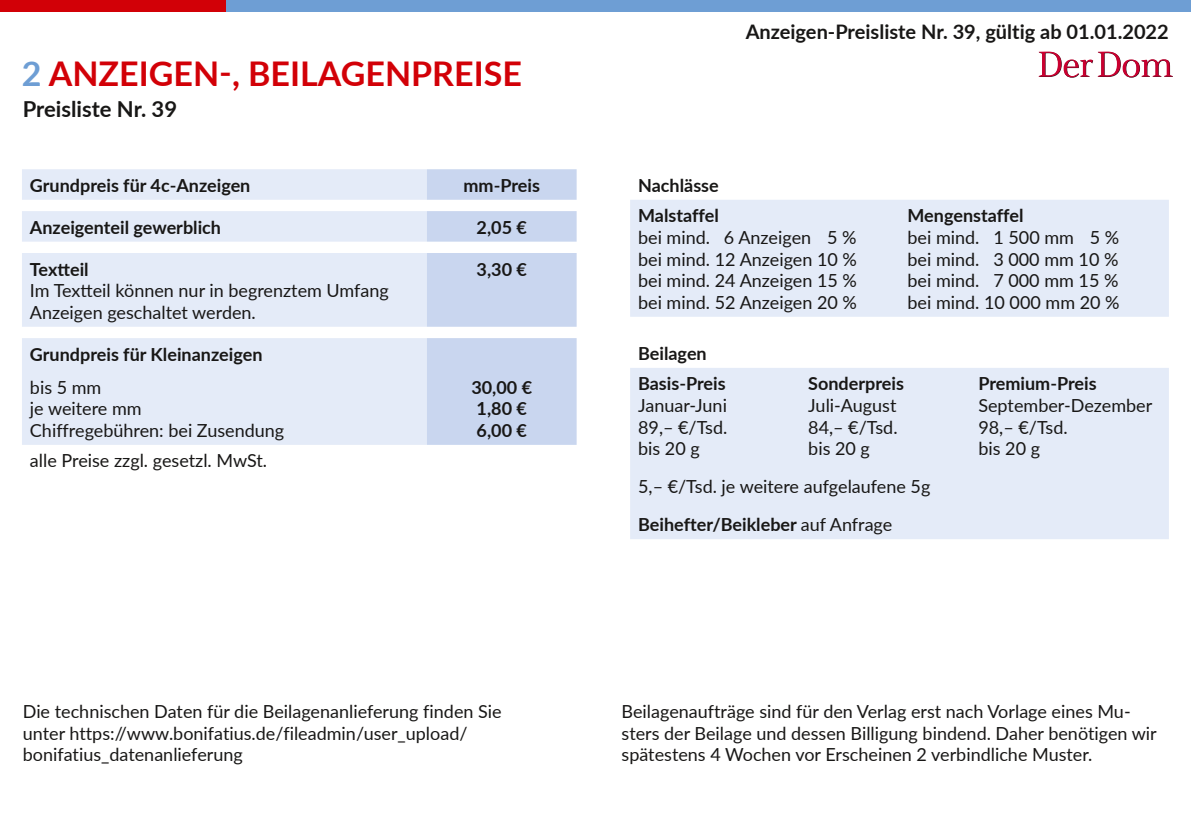
<style>
.page{position:relative;width:1191px;height:840px;background:#fff}
.page>*{position:absolute;margin:0;border:0;box-sizing:border-box;transform-origin:0 0}
.t1{font:700 34px "Lato";color:#d20007}
.t2{font:700 22px "Lato";color:#181716}
.t3{font:700 20px "Lato";color:#181716}
.t4{font:18px/21.6px "Lato";color:#181716}
.t5{font:700 18px/21.6px "Lato";color:#181716}
.s1{color:#6e9ed4}
.s2{font-weight:700}
</style>
<div class="page">
<div style="left:0;top:0;width:227px;height:11px;background:#d20007"></div>
<div style="left:227px;top:0;width:964px;height:11px;background:#6e9ed4"></div>
<svg style="left:1038px;top:52px;width:135px;height:26px"></svg>
<svg style="left:22px;top:169px;width:405px;height:275px;background:#e7edf8"></svg>
<svg style="left:427px;top:169px;width:149px;height:275px;background:#cfdbf0"></svg>
<div style="left:630px;top:368px;width:538px;height:171px;background:#e4ebf8"></div>
<div style="left:630px;top:200px;width:538px;height:116px;background:#e4ebf8"></div>
<h1 class="t1" style="left:22px;top:48px;width:501px"><span class="s1">2</span> ANZEIGEN-, BEILAGENPREISE</h1>
<p class="t2" style="left:23px;top:93px;width:156px">Preisliste Nr. 39</p>
<p class="t5" style="left:30px;top:173px;width:222px">Grundpreis für 4c-Anzeigen</p>
<p class="t5" style="left:463px;top:173px;width:78px">mm-Preis</p>
<p class="t5" style="left:30px;top:215px;width:193px">Anzeigenteil gewerblich</p>
<p class="t5" style="left:476px;top:215px;width:52px">2,05 €</p>
<p class="t5" style="left:30px;top:257px;width:60px">Textteil</p>
<p class="t4" style="left:30px;top:279px;width:360px">Im Textteil können nur in begrenztem Umfang<br>Anzeigen geschaltet werden.</p>
<p class="t5" style="left:476px;top:257px;width:52px">3,30 €</p>
<p class="t5" style="left:30px;top:342px;width:234px">Grundpreis für Kleinanzeigen</p>
<p class="t4" style="left:30px;top:375px;width:256px">bis 5 mm<br>je weitere mm<br>Chiffregebühren: bei Zusendung</p>
<p class="t5" style="left:471px;top:375px;width:62px">30,00 €<br>1,80 €<br>6,00 €</p>
<p class="t4" style="left:30px;top:449px;width:239px">alle Preise zzgl. gesetzl. MwSt.</p>
<p class="t3" style="left:745px;top:17px;width:425px">Anzeigen-Preisliste Nr. 39, gültig ab 01.01.2022</p>
<p class="t5" style="left:638px;top:169px;width:82px;line-height:30.4px">Nachlässe<br>Malstaffel</p>
<p class="t4" style="left:638px;top:226px;width:220px;text-align:justify">bei mind. 6 Anzeigen 5 % bei mind. 12 Anzeigen 10 % bei mind. 24 Anzeigen 15 % bei mind. 52 Anzeigen 20 %</p>
<p class="t5" style="left:907px;top:204px;width:117px">Mengenstaffel</p>
<p class="t4" style="left:907px;top:226px;width:214px;text-align:justify">bei mind. 1 500 mm 5 % bei mind. 3 000 mm 10 % bei mind. 7 000 mm 15 % bei mind. 10 000 mm 20 %</p>
<p class="t5" style="left:638px;top:337px;width:89px;line-height:30.4px">Beilagen<br>Basis-Preis</p>
<p class="t4" style="left:638px;top:393px;width:91px;text-align:justify">Januar-Juni 89,– €/Tsd. bis 20 g</p>
<p class="t5" style="left:808px;top:372px;width:97px">Sonderpreis</p>
<p class="t4" style="left:808px;top:393px;width:91px;text-align:justify">Juli-August 84,– €/Tsd. bis 20 g</p>
<p class="t4" style="left:638px;top:466px;width:294px;line-height:38px">5,– €/Tsd. je weitere aufgelaufene 5g<br><span class="s2">Beihefter/Beikleber</span> auf Anfrage</p>
<p class="t5" style="left:978px;top:372px;width:120px">Premium-Preis</p>
<p class="t4" style="left:978px;top:393px;width:175px">September-Dezember<br>98,– €/Tsd.<br>bis 20 g</p>
<p class="t4" style="left:23px;top:699px;width:480px">Die technischen Daten für die Beilagenanlieferung finden Sie unter https://www.bonifatius.de/fileadmin/user_upload/ bonifatius_datenanlieferung</p>
<p class="t4" style="left:621px;top:699px;width:537px">Beilagenaufträge sind für den Verlag erst nach Vorlage eines Mu&shy;sters der Beilage und dessen Billigung bindend. Daher benötigen wir spätestens 4 Wochen vor Erscheinen 2 verbindliche Muster.</p>
</div>
